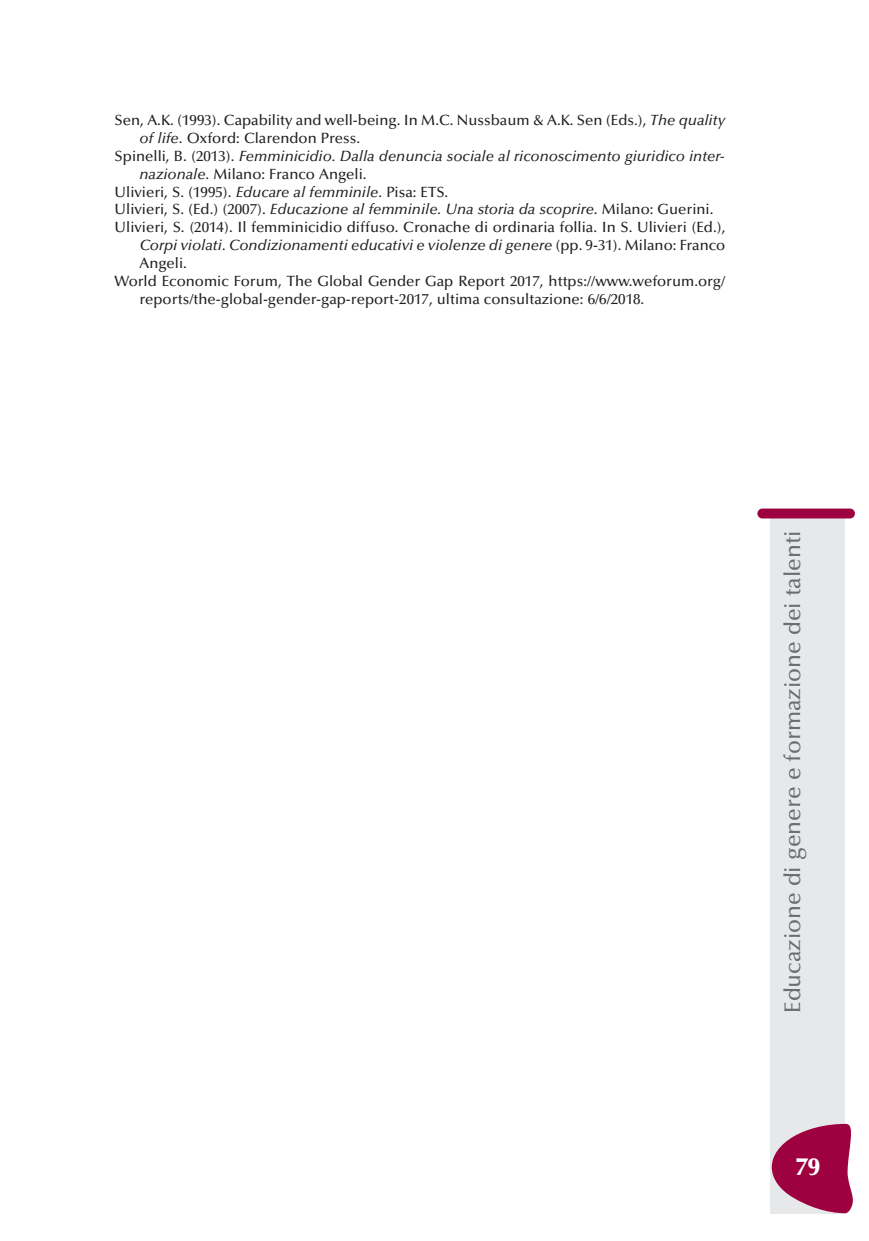
<style>
.page{position:relative;width:869px;height:1241px;background:#fff}
.page>*{position:absolute;margin:0;border:0;box-sizing:border-box;transform-origin:0 0}
.t1{font:900 24.5px "Optima";color:#fff}
.t2{font:500 22.75px "Optima";color:#6c6d70}
.t3{font:500 14.88px "Optima";color:#231f20}
.t4{font:italic 500 14.88px "Optima";color:#231f20}
.s1{font-style:italic}
.s2{font-style:normal}
</style>
<div class="page">
<div style="left:770px;top:516px;width:74px;height:697px;background:#e7e8e9"></div>
<div style="left:757px;top:508px;width:97px;height:10px;background:#9d0140;border-radius:5px"></div>
<svg style="left:771px;top:1123px;width:82px;height:89px"></svg>
<p class="t3" style="left:115px;top:114px;width:612px">Sen, A.K. (1993). Capability and well-being. In M.C. Nussbaum &amp; A.K. Sen (Eds.), <span class="s1">The quality</span></p>
<p class="t3" style="left:139px;top:132px;width:222px"><span class="s1">of life</span>. Oxford: Clarendon Press.</p>
<p class="t4" style="left:115px;top:150px;width:611px"><span class="s2">Spinelli, B. (2013).</span> Femminicidio. Dalla denuncia sociale al riconoscimento giuridico inter-</p>
<p class="t3" style="left:139px;top:168px;width:228px"><span class="s1">nazionale</span>. Milano: Franco Angeli.</p>
<p class="t3" style="left:115px;top:186px;width:335px">Ulivieri, S. (1995). <span class="s1">Educare al femminile</span>. Pisa: ETS.</p>
<p class="t4" style="left:115px;top:203px;width:600px"><span class="s2">Ulivieri, S. (Ed.) (2007).</span> Educazione al femminile. Una storia da scoprire<span class="s2">. Milano: Guerini.</span></p>
<p class="t3" style="left:115px;top:221px;width:612px">Ulivieri, S. (2014). Il femminicidio diffuso. Cronache di ordinaria follia. In S. Ulivieri (Ed.),</p>
<p class="t4" style="left:139px;top:239px;width:587px">Corpi violati. Condizionamenti educativi e violenze di genere <span class="s2">(pp. 9-31). Milano: Franco</span></p>
<p class="t3" style="left:139px;top:257px;width:49px">Angeli.</p>
<p class="t3" style="left:115px;top:275px;width:612px">World Economic Forum, The Global Gender Gap Report 2017, https://www.weforum.org/</p>
<p class="t3" style="left:139px;top:293px;width:506px">reports/the-global-gender-gap-report-2017, ultima consultazione: 6/6/2018.</p>
<h2 class="t2" style="left:783px;top:1012px;width:484px;rotate:-90deg">Educazione di genere e formazione dei talenti</h2>
<h1 class="t1" style="left:795px;top:1156px;width:26px">79</h1>
</div>
